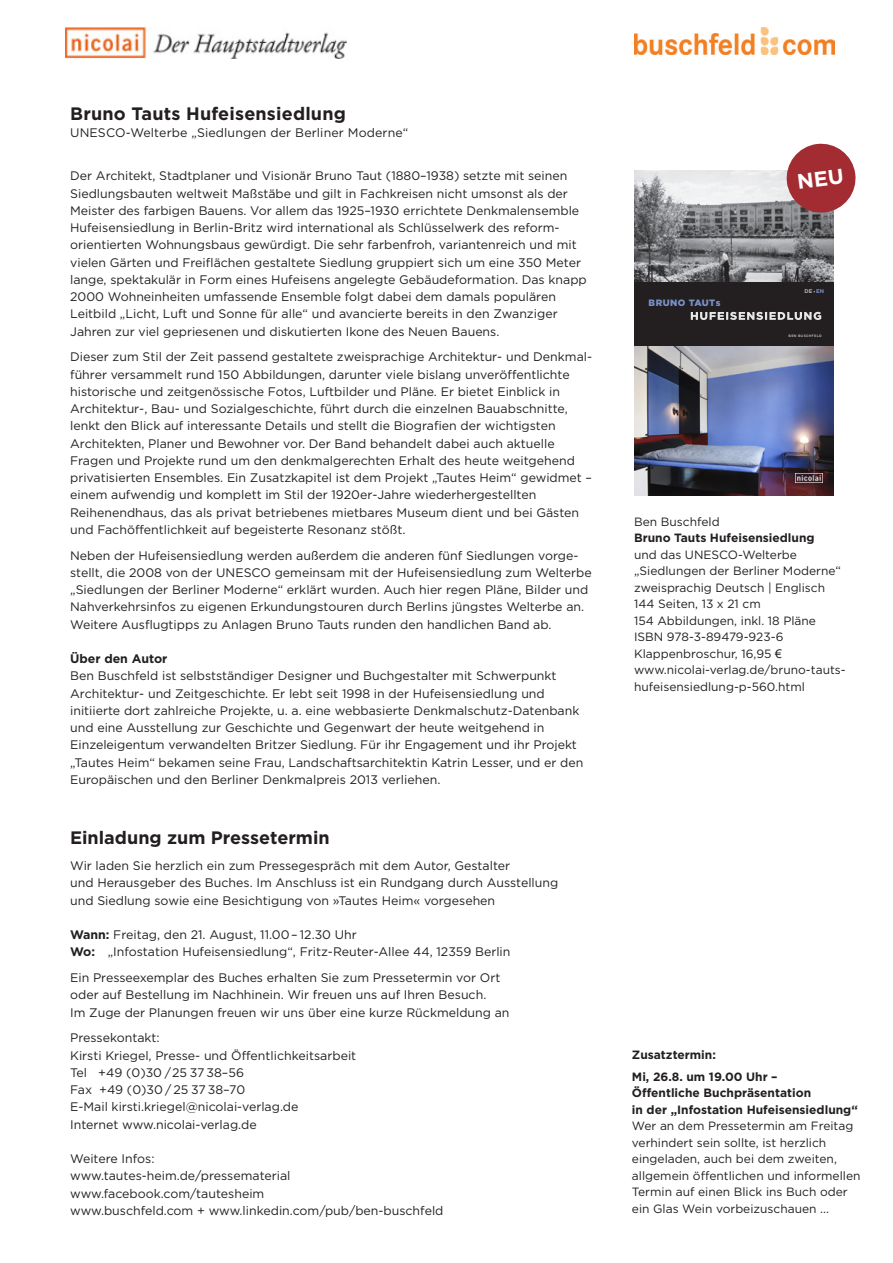
<style>
.page{position:relative;width:893px;height:1263px;background:#fff}
.page>*{position:absolute;margin:0;border:0;box-sizing:border-box;transform-origin:0 0}
.t1{font:700 18px "Gotham";color:#231f20}
.t2{font:12.3px/17.2px "Gotham";color:#231f20}
.t3{font:12px/16.5px "Gotham";color:#231f20}
.t4{font:700 12px "Gotham";color:#231f20}
.t5{font:900 9.15px "Gotham";letter-spacing:.04em;color:#7991c9}
.t6{font:700 5.4px "Gotham";color:#b2b3b7}
.t7{font:700 3.45px "Gotham";letter-spacing:.085em;color:#b2b3b7}
.s1{font-weight:700}
.s2{font-size:3.75px;color:#fff}
.s3{color:#7991c9}
.s4{font-size:12.3px}
.s5{font-family:"Arial"}
</style>
<div class="page">
<img style="left:634px;top:345px;width:199px;height:150px">
<div style="left:634px;top:281px;width:199px;height:64px;background:#231f20"></div>
<img style="left:634px;top:171px;width:199px;height:110px">
<svg style="left:691px;top:312px;width:130px;height:8px"></svg>
<img style="left:796px;top:473px;width:27px;height:9px">
<img style="left:66px;top:28px;width:280px;height:30px">
<img style="left:634px;top:28px;width:201px;height:26px">
<svg style="left:785px;top:143px;width:71px;height:72px"></svg>
<p class="t1" style="left:70px;top:103px;width:277px">Bruno Tauts Hufeisensiedlung</p>
<p class="t2" style="left:70px;top:124px;width:340px">UNESCO-Welterbe „Siedlungen der Berliner Moderne“</p>
<p class="t2" style="left:70px;top:167px;width:518px">Der Architekt, Stadtplaner und Visionär Bruno Taut (1880–1938) setzte mit seinen Siedlungsbauten weltweit Maßstäbe und gilt in Fachkreisen nicht umsonst als der Meister des farbigen Bauens. Vor allem das 1925–1930 errichtete Denkmalensemble Hufeisensiedlung in Berlin-Britz wird international als Schlüsselwerk des reform&shy;orientierten Wohnungsbaus gewürdigt. Die sehr farbenfroh, variantenreich und mit vielen Gärten und Freiflächen gestaltete Siedlung gruppiert sich um eine 350 Meter lange, spektakulär in Form eines Hufeisens angelegte Gebäudeformation. Das knapp 2000 Wohneinheiten umfassende Ensemble folgt dabei dem damals populären Leitbild „Licht, Luft und Sonne für alle“ und avancierte bereits in den Zwanziger Jahren zur viel gepriesenen und diskutierten Ikone des Neuen Bauens.</p>
<p class="t2" style="left:70px;top:348px;width:523px">Dieser zum Stil der Zeit passend gestaltete zweisprachige Architektur- und Denkmal&shy;führer versammelt rund 150 Abbildungen, darunter viele bislang unveröffentlichte historische und zeitgenössische Fotos, Luftbilder und Pläne. Er bietet Einblick in Architektur-, Bau- und Sozialgeschichte, führt durch die einzelnen Bauabschnitte, lenkt den Blick auf interessante Details und stellt die Biografien der wichtigsten Architekten, Planer und Bewohner vor. Der Band behandelt dabei auch aktuelle Fragen und Projekte rund um den denkmalgerechten Erhalt des heute weitgehend privatisierten Ensembles. Ein Zusatzkapitel ist dem Projekt „Tautes Heim“ gewidmet – einem aufwendig und komplett im Stil der 1920er-Jahre wiederhergestellten Reihenendhaus, das als privat betriebenes mietbares Museum dient und bei Gästen und Fachöffentlichkeit auf begeisterte Resonanz stößt.</p>
<p class="t2" style="left:70px;top:546px;width:523px">Neben der Hufeisensiedlung werden außerdem die anderen fünf Siedlungen vorge-- stellt, die 2008 von der UNESCO gemeinsam mit der Hufeisensiedlung zum Welterbe „Siedlungen der Berliner Moderne“ erklärt wurden. Auch hier regen Pläne, Bilder und Nahverkehrsinfos zu eigenen Erkundungstouren durch Berlins jüngstes Welterbe an.<br>Weitere Ausflugtipps zu Anlagen Bruno Tauts runden den handlichen Band ab.</p>
<p class="t2" style="left:70px;top:650px;width:515px"><span class="s1">Über den Autor<br></span>Ben Buschfeld ist selbstständiger Designer und Buchgestalter mit Schwerpunkt Architektur- und Zeitgeschichte. Er lebt seit 1998 in der Hufeisensiedlung und initiierte dort zahlreiche Projekte, u. a. eine webbasierte Denkmalschutz-Datenbank und eine Ausstellung zur Geschichte und Gegenwart der heute weitgehend in Einzeleigentum verwandelten Britzer Siedlung. Für ihr Engagement und ihr Projekt „Tautes Heim“ bekamen seine Frau, Landschaftsarchitektin Katrin Lesser, und er den Europäischen und den Berliner Denkmalpreis 2013 verliehen.</p>
<p class="t1" style="left:70px;top:827px;width:261px">Einladung zum Pressetermin</p>
<p class="t2" style="left:70px;top:857px;width:490px">Wir laden Sie herzlich ein zum Pressegespräch mit dem Autor, Gestalter<br>und Herausgeber des Buches. Im Anschluss ist ein Rundgang durch Ausstellung und Siedlung sowie eine Besichtigung von »Tautes Heim« vorgesehen</p>
<p class="t2" style="left:70px;top:926px;width:442px"><span class="s1">Wann:</span> Freitag, den 21. August, 11.00 – 12.30 Uhr<br><span class="s1">Wo:</span> „Infostation Hufeisensiedlung“, Fritz-Reuter-Allee 44, 12359 Berlin</p>
<p class="t2" style="left:70px;top:969px;width:441px">Ein Presseexemplar des Buches erhalten Sie zum Pressetermin vor Ort oder auf Bestellung im Nachhinein. Wir freuen uns auf Ihren Besuch.<br>Im Zuge der Planungen freuen wir uns über eine kurze Rückmeldung an</p>
<p class="t2" style="left:70px;top:1029px;width:288px">Pressekontakt:<br>Kirsti Kriegel, Presse- und Öffentlichkeitsarbeit Tel +49 (0)30 / 25 37 38–56<br>Fax +49 (0)30 / 25 37 38–70<br>E-Mail kirsti.kriegel@nicolai-verlag.de<br>Internet www.nicolai-verlag.de</p>
<p class="t2" style="left:70px;top:1150px;width:375px">Weitere Infos:<br>www.tautes-heim.de/pressematerial www.facebook.com/tautesheim<br>www.buschfeld.com + www.linkedin.com/pub/ben-buschfeld</p>
<p class="t5" style="left:649px;top:298px;width:73px">BRUNO TAUTs</p>
<p class="t6" style="left:804px;top:288px;width:21px">DE <span class="s2">•</span><span class="s3">EN</span></p>
<p class="t7" style="left:789px;top:334px;width:35px">BEN BUSCHFELD</p>
<p class="t3" style="left:634px;top:513px;width:87px">Ben Buschfeld</p>
<p class="t3" style="left:634px;top:530px;width:208px"><span class="s1">Bruno Tauts Hufeisensiedlung<br></span>und das UNESCO-Welterbe <span class="s4">„</span>Siedlungen der Berliner Moderne<span class="s4">“</span></p>
<p class="t3" style="left:634px;top:579px;width:193px">zweisprachig Deutsch | Englisch</p>
<p class="t3" style="left:634px;top:596px;width:128px">144 Seiten, 13 x 21 cm</p>
<p class="t3" style="left:634px;top:612px;width:183px">154 Abbildungen, inkl. 18 Pläne</p>
<p class="t3" style="left:634px;top:629px;width:151px">ISBN 978-3-89479-923-6</p>
<p class="t3" style="left:634px;top:645px;width:149px">Klappenbroschur, 16,95 <span class="s5">€</span></p>
<p class="t3" style="left:634px;top:662px;width:213px">www.nicolai-verlag.de/bruno-tauts&shy;hufeisensiedlung-p-560.html</p>
<p class="t4" style="left:632px;top:1048px;width:85px">Zusatztermin:</p>
<p class="t3" style="left:632px;top:1068px;width:230px"><span class="s1">Mi, 26.8. um 19.00 Uhr –<br>Öffentliche Buchpräsentation<br>in der „Infostation Hufeisensiedlung“ </span>Wer an dem Pressetermin am Freitag verhindert sein sollte, ist herzlich eingeladen, auch bei dem zweiten, allgemein öffentlichen und informellen Termin auf einen Blick ins Buch oder ein Glas Wein vorbeizuschauen ...</p>
</div>
